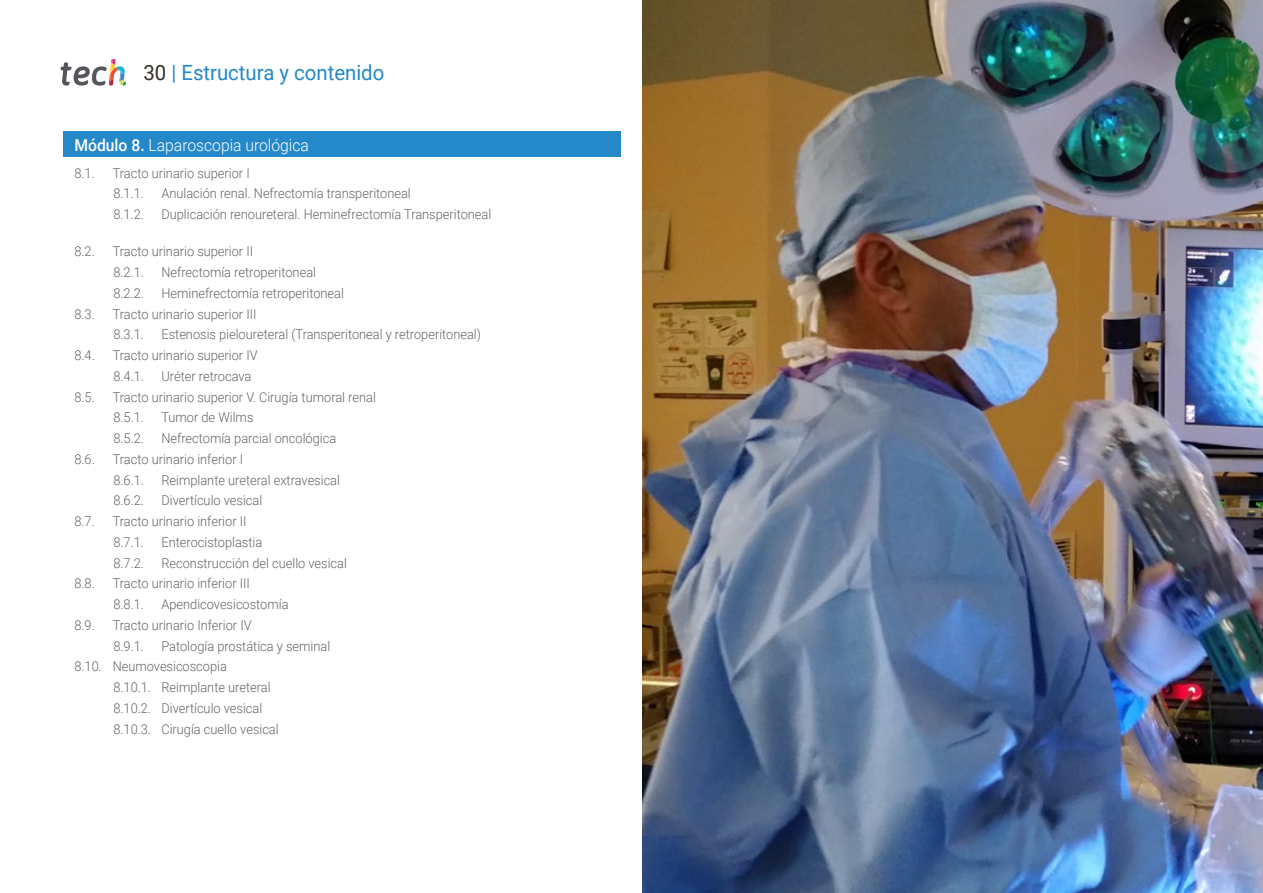
<style>
.page{position:relative;width:1263px;height:893px;background:#fff}
.page>*{position:absolute;margin:0;border:0;box-sizing:border-box;transform-origin:0 0}
.t1{font:21px "Roboto";color:#2488c9}
.t2{font:300 16.5px "Roboto";color:#fff;scale:.95 1}
.t3{font:300 13.5px/20.7px "Roboto";color:#61646a;scale:.95 1}
.s1{color:#312e20}
.s2{font-weight:500}
</style>
<div class="page">
<div style="left:63px;top:132px;width:558px;height:25px;background:#2488c9"></div>
<svg style="left:61px;top:59px;width:65px;height:27px"></svg>
<img style="left:642px;top:0;width:621px;height:893px">
<h1 class="t1" style="left:144px;top:57px;width:242px"><span class="s1">30</span> | Estructura y contenido</h1>
<p class="t2" style="left:74px;top:133px;width:248px"><span class="s2">Módulo 8.</span> Laparoscopia urológica</p>
<p class="t3" style="left:74px;top:162px;width:23px">8.1.</p>
<p class="t3" style="left:113px;top:162px;width:146px">Tracto urinario superior I<br>8.1.1.</p>
<p class="t3" style="left:161px;top:183px;width:264px">Anulación renal. Nefrectomía transperitoneal</p>
<p class="t3" style="left:113px;top:203px;width:34px">8.1.2.</p>
<p class="t3" style="left:161px;top:203px;width:349px">Duplicación renoureteral. Heminefrectomía Transperitoneal</p>
<p class="t3" style="left:74px;top:241px;width:23px">8.2.</p>
<p class="t3" style="left:113px;top:241px;width:149px">Tracto urinario superior II<br>8.2.1.</p>
<p class="t3" style="left:161px;top:261px;width:164px">Nefrectomía retroperitoneal</p>
<p class="t3" style="left:113px;top:282px;width:34px">8.2.2.</p>
<p class="t3" style="left:161px;top:282px;width:194px">Heminefrectomía retroperitoneal</p>
<p class="t3" style="left:74px;top:303px;width:23px">8.3.</p>
<p class="t3" style="left:113px;top:303px;width:153px">Tracto urinario superior III<br>8.3.1.</p>
<p class="t3" style="left:161px;top:324px;width:338px">Estenosis pieloureteral (Transperitoneal y retroperitoneal)</p>
<p class="t3" style="left:74px;top:344px;width:23px">8.4.</p>
<p class="t3" style="left:113px;top:344px;width:154px">Tracto urinario superior IV<br>8.4.1.</p>
<p class="t3" style="left:161px;top:365px;width:96px">Uréter retrocava</p>
<p class="t3" style="left:74px;top:386px;width:23px">8.5.</p>
<p class="t3" style="left:113px;top:386px;width:279px">Tracto urinario superior V. Cirugía tumoral renal<br>8.5.1.</p>
<p class="t3" style="left:161px;top:407px;width:98px">Tumor de Wilms</p>
<p class="t3" style="left:113px;top:427px;width:34px">8.5.2.</p>
<p class="t3" style="left:161px;top:427px;width:186px">Nefrectomía parcial oncológica</p>
<p class="t3" style="left:74px;top:448px;width:23px">8.6.</p>
<p class="t3" style="left:113px;top:448px;width:139px">Tracto urinario inferior I<br>8.6.1.</p>
<p class="t3" style="left:161px;top:469px;width:189px">Reimplante ureteral extravesical</p>
<p class="t3" style="left:113px;top:490px;width:34px">8.6.2.</p>
<p class="t3" style="left:161px;top:490px;width:108px">Divertículo vesical</p>
<p class="t3" style="left:74px;top:510px;width:23px">8.7.</p>
<p class="t3" style="left:113px;top:510px;width:142px">Tracto urinario inferior II<br>8.7.1.</p>
<p class="t3" style="left:161px;top:531px;width:108px">Enterocistoplastia</p>
<p class="t3" style="left:113px;top:552px;width:34px">8.7.2.</p>
<p class="t3" style="left:161px;top:552px;width:197px">Reconstrucción del cuello vesical</p>
<p class="t3" style="left:74px;top:573px;width:23px">8.8.</p>
<p class="t3" style="left:113px;top:573px;width:146px">Tracto urinario inferior III<br>8.8.1.</p>
<p class="t3" style="left:161px;top:593px;width:135px">Apendicovesicostomía</p>
<p class="t3" style="left:74px;top:614px;width:23px">8.9.</p>
<p class="t3" style="left:113px;top:614px;width:148px">Tracto urinario Inferior IV<br>8.9.1.</p>
<p class="t3" style="left:161px;top:635px;width:179px">Patología prostática y seminal</p>
<p class="t3" style="left:74px;top:656px;width:162px">8.10. Neumovesicoscopia</p>
<p class="t3" style="left:113px;top:676px;width:167px">8.10.1. Reimplante ureteral</p>
<p class="t3" style="left:113px;top:697px;width:158px">8.10.2. Divertículo vesical</p>
<p class="t3" style="left:113px;top:718px;width:175px">8.10.3. Cirugía cuello vesical</p>
</div>
